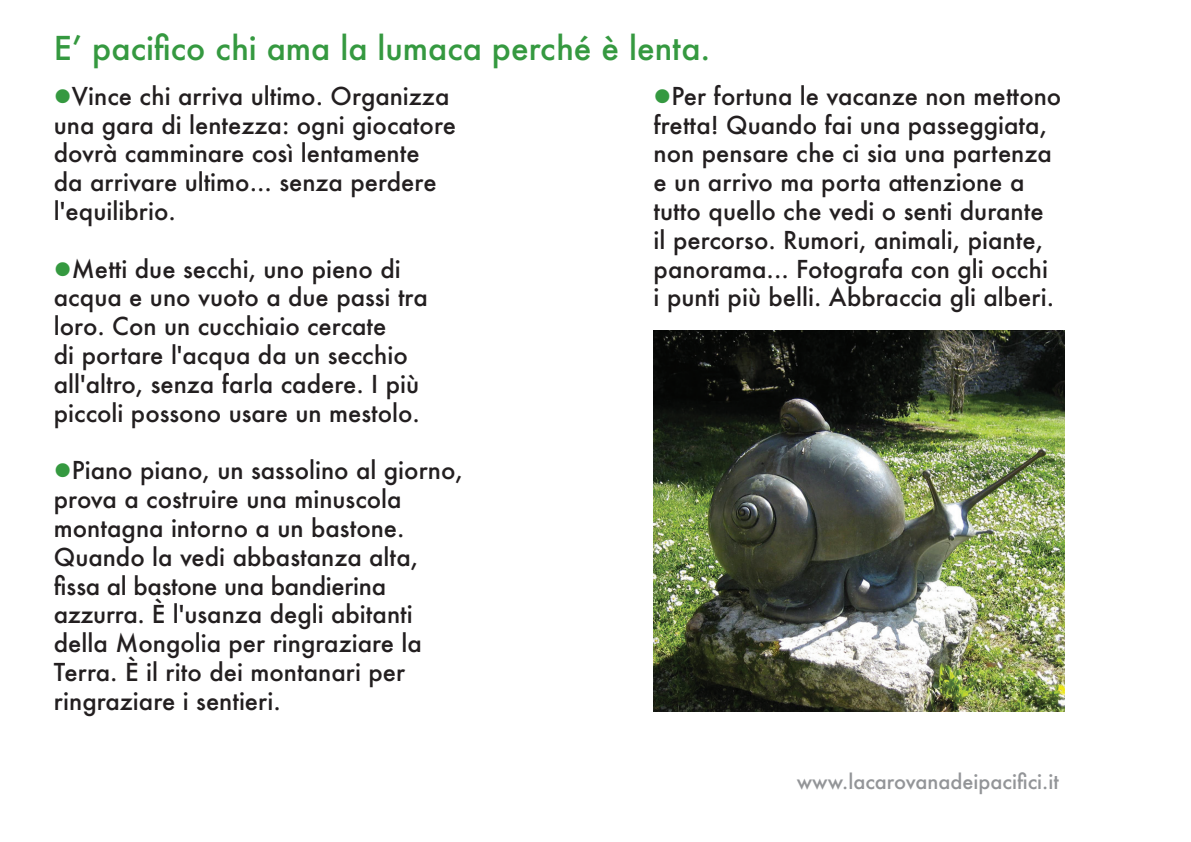
<style>
.page{position:relative;width:1191px;height:842px;background:#fff}
.page>*{position:absolute;margin:0;border:0;box-sizing:border-box;transform-origin:0 0}
.t1{font:500 32px "Futura";color:#359940}
.t2{font:500 24px/28.8px "Futura";color:#231f20}
.t3{font:500 20px "Futura";color:#939598}
.s1{color:#359940}
</style>
<div class="page">
<img style="left:653px;top:330px;width:411px;height:381px">
<h1 class="t1" style="left:54px;top:27px;width:658px">E’ pacifico chi ama la lumaca perché è lenta.</h1>
<p class="t2" style="left:54px;top:81px;width:404px"><span class="s1">●</span>Vince chi arriva ultimo. Organizza una gara di lentezza: ogni giocatore dovrà camminare così lentamente<br>da arrivare ultimo... senza perdere l'equilibrio.</p>
<p class="t2" style="left:54px;top:254px;width:375px"><span class="s1">●</span>Metti due secchi, uno pieno di acqua e uno vuoto a due passi tra loro. Con un cucchiaio cercate<br>di portare l'acqua da un secchio all'altro, senza farla cadere. I più piccoli possono usare un mestolo.</p>
<p class="t2" style="left:54px;top:456px;width:410px"><span class="s1">●</span>Piano piano, un sassolino al giorno, prova a costruire una minuscola montagna intorno a un bastone.<br>Quando la vedi abbastanza alta, fissa al bastone una bandierina azzurra. È l'usanza degli abitanti della Mongolia per ringraziare la<br>Terra. È il rito dei montanari per ringraziare i sentieri.</p>
<p class="t2" style="left:653px;top:81px;width:409px"><span class="s1">●</span>Per fortuna le vacanze non mettono fretta! Quando fai una passeggiata, non pensare che ci sia una partenza e un arrivo ma porta attenzione a tutto quello che vedi o senti durante il percorso. Rumori, animali, piante, panorama... Fotografa con gli occhi<br>i punti più belli. Abbraccia gli alberi.</p>
<p class="t3" style="left:797px;top:768px;width:263px">www.lacarovanadeipacifici.it</p>
</div>
